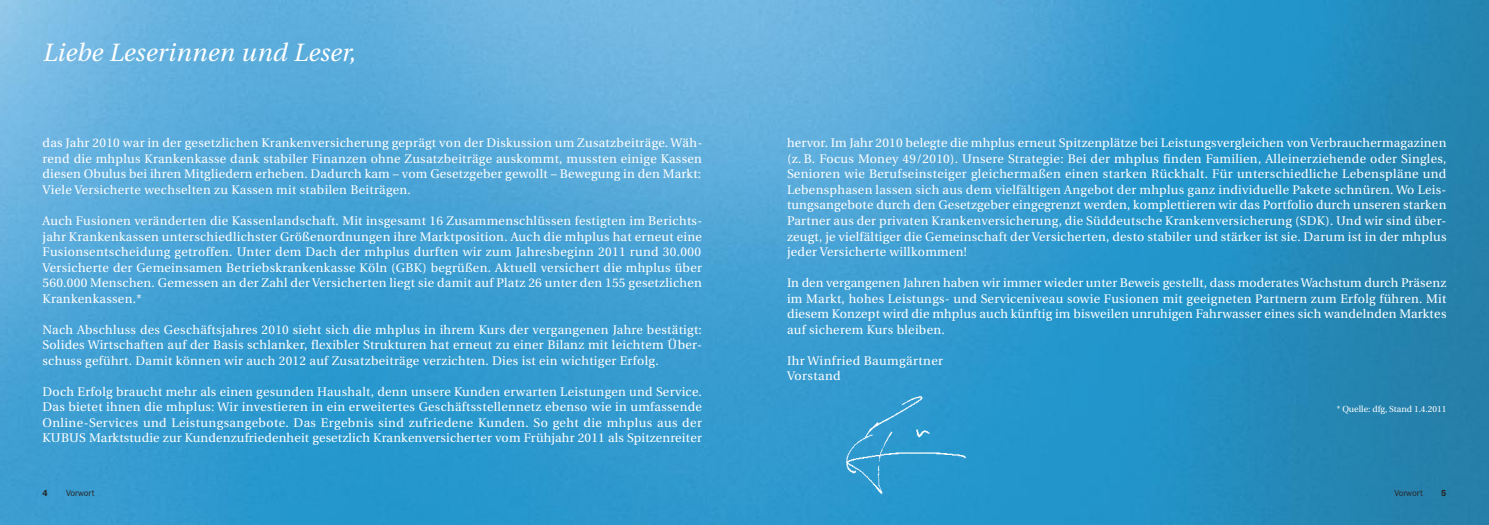
<style>
.page{position:relative;width:1489px;height:525px;background:#fff}
.page>*{position:absolute;margin:0;border:0;box-sizing:border-box;transform-origin:0 0}
.t1{font:italic 25px "Utopia";letter-spacing:.015em;color:#fff}
.t2{font:12.5px/15.5px "Utopia";letter-spacing:.025em;color:#fff;text-align:justify}
.t3{font:8.75px "Utopia";color:#fff}
.t4{font:8.75px "Franklin Gothic";color:#272627}
.t5{font:600 8.75px "Franklin Gothic";color:#272627}
</style>
<div class="page">
<img style="left:0;top:0;width:1488px;height:524px">
<img style="left:844px;top:395px;width:124px;height:100px">
<h1 class="t1" style="left:43px;top:43px;width:314px">Liebe Leserinnen und Leser,</h1>
<p class="t2" style="left:43px;top:136px;width:661px">das Jahr 2010 war in der gesetzlichen Krankenversicherung geprägt von der Diskussion um Zusatzbeiträge. Wäh&shy;rend die mhplus Krankenkasse dank stabiler Finanzen ohne Zusatzbeiträge auskommt, mussten einige Kassen diesen Obulus bei ihren Mitgliedern erheben. Dadurch kam – vom Gesetzgeber gewollt – Bewegung in den Markt:<br>Viele Versicherte wechselten zu Kassen mit stabilen Beiträgen.</p>
<p class="t2" style="left:43px;top:214px;width:661px">Auch Fusionen veränderten die Kassenlandschaft. Mit insgesamt 16 Zusammenschlüssen festigten im Berichts&shy;jahr Krankenkassen unterschiedlichster Größenordnungen ihre Marktposition. Auch die mhplus hat erneut eine Fusionsentscheidung getroffen. Unter dem Dach der mhplus durften wir zum Jahresbeginn 2011 rund 30.000<br>Versicherte der Gemeinsamen Betriebskrankenkasse Köln (GBK) begrüßen. Aktuell versichert die mhplus über 560.000 Menschen. Gemessen an der Zahl der Versicherten liegt sie damit auf Platz 26 unter den 155 gesetzlichen Krankenkassen.*</p>
<p class="t2" style="left:43px;top:322px;width:661px">Nach Abschluss des Geschäftsjahres 2010 sieht sich die mhplus in ihrem Kurs der vergangenen Jahre bestätigt:<br>Solides Wirtschaften auf der Basis schlanker, flexibler Strukturen hat erneut zu einer Bilanz mit leichtem Über&shy;schuss geführt. Damit können wir auch 2012 auf Zusatzbeiträge verzichten. Dies ist ein wichtiger Erfolg.</p>
<p class="t2" style="left:43px;top:384px;width:661px">Doch Erfolg braucht mehr als einen gesunden Haushalt, denn unsere Kunden erwarten Leistungen und Service.<br>Das bietet ihnen die mhplus: Wir investieren in ein erweitertes Geschäftsstellennetz ebenso wie in umfassende Online-Services und Leistungsangebote. Das Ergebnis sind zufriedene Kunden. So geht die mhplus aus der KUBUS Marktstudie zur Kundenzufriedenheit gesetzlich Krankenversicherter vom Frühjahr 2011 als Spitzenreiter</p>
<p class="t2" style="left:787px;top:136px;width:661px">hervor. Im Jahr 2010 belegte die mhplus erneut Spitzenplätze bei Leistungsvergleichen von Verbrauchermagazinen (z. B. Focus Money 49/2010). Unsere Strategie: Bei der mhplus finden Familien, Alleinerziehende oder Singles, Senioren wie Berufseinsteiger gleichermaßen einen starken Rückhalt. Für unterschiedliche Lebenspläne und Lebensphasen lassen sich aus dem vielfältigen Angebot der mhplus ganz individuelle Pakete schnüren. Wo Leis&shy;tungsangebote durch den Gesetzgeber eingegrenzt werden, komplettieren wir das Portfolio durch unseren starken Partner aus der privaten Krankenversicherung, die Süddeutsche Krankenversicherung (SDK). Und wir sind über&shy;zeugt, je vielfältiger die Gemeinschaft der Versicherten, desto stabiler und stärker ist sie. Darum ist in der mhplus jeder Versicherte willkommen!</p>
<p class="t2" style="left:787px;top:276px;width:661px">In den vergangenen Jahren haben wir immer wieder unter Beweis gestellt, dass moderatesWachstum durch Präsenz im Markt, hohes Leistungs- und Serviceniveau sowie Fusionen mit geeigneten Partnern zum Erfolg führen. Mit diesem Konzept wird die mhplus auch künftig im bisweilen unruhigen Fahrwasser eines sich wandelnden Marktes auf sicherem Kurs bleiben.</p>
<p class="t2" style="left:787px;top:353px;width:157px">Ihr Winfried Baumgärtner<br>Vorstand</p>
<p class="t3" style="left:1336px;top:405px;width:111px">* Quelle: dfg, Stand 1.4.2011</p>
<p class="t5" style="left:43px;top:489px;width:7px">4</p>
<p class="t4" style="left:66px;top:489px;width:30px">Vorwort</p>
<p class="t4" style="left:1394px;top:489px;width:30px">Vorwort</p>
<p class="t5" style="left:1440px;top:489px;width:7px">5</p>
</div>
